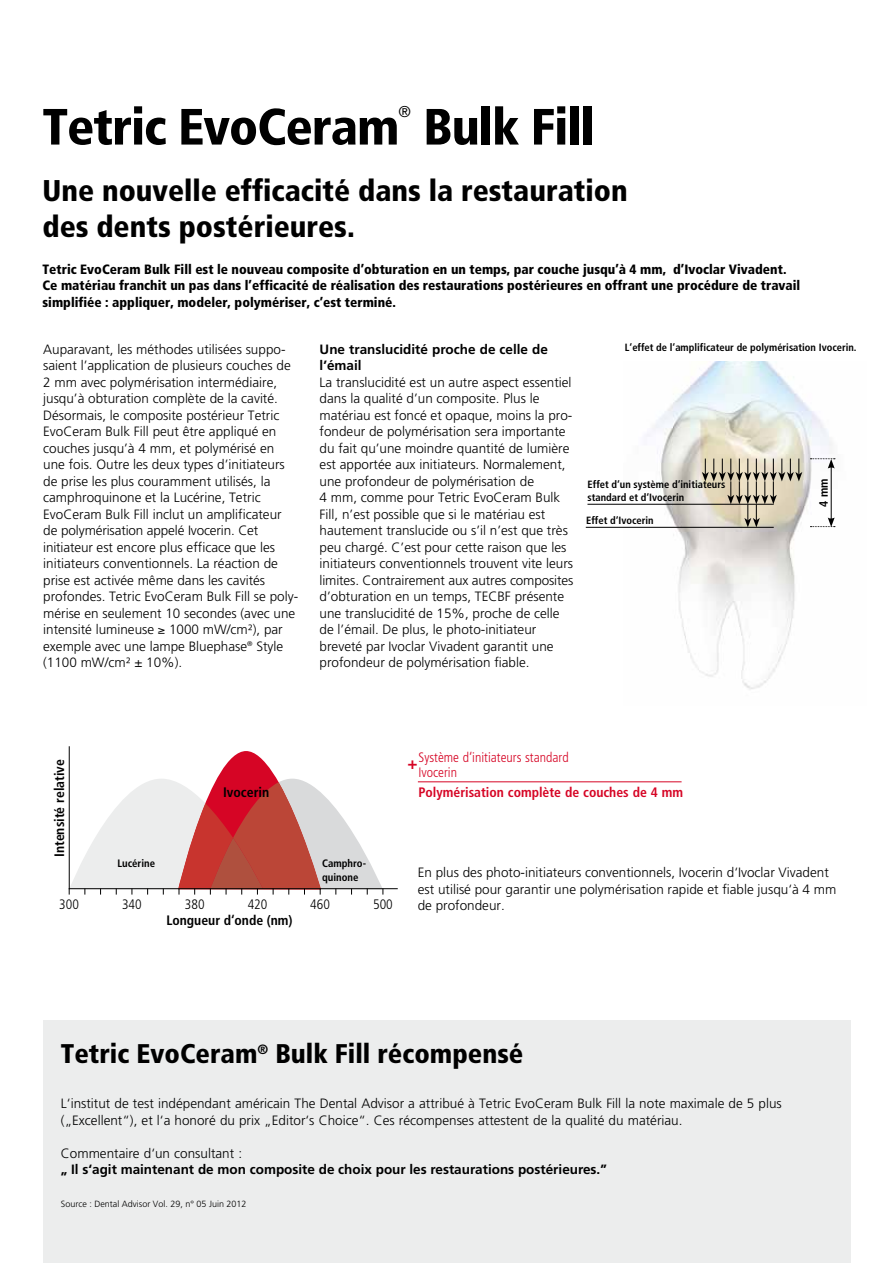
<style>
.page{position:relative;width:893px;height:1263px;background:#fff}
.page>*{position:absolute;margin:0;border:0;box-sizing:border-box;transform-origin:0 0}
.t1{font:900 condensed 51px "Frutiger";letter-spacing:-.02em;color:#000}
.t2{font:900 condensed 30px/36px "Frutiger";color:#000}
.t3{font:900 condensed 27px "Frutiger";color:#000}
.t4{font:700 16.95px "Frutiger";color:#d60525}
.t5{font:300 15.6px "Frutiger";color:#000}
.t6{font:700 condensed 13.8px "Frutiger";color:#000}
.t7{font:300 condensed 13.65px/15.3px "Frutiger";color:#d60525}
.t8{font:700 condensed 13.65px "Frutiger";color:#d60525}
.t9{font:700 condensed 13.65px "Frutiger";color:#000}
.t10{font:300 condensed 13.65px "Frutiger";color:#000}
.t11{font:300 13.5px/16.5px "Frutiger";color:#000}
.t12{font:900 condensed 13.5px/16.5px "Frutiger";color:#000}
.t13{font:700 13.5px/16.5px "Frutiger";color:#000}
.t14{font:700 condensed 12px "Frutiger";color:#000}
.t15{font:700 condensed 10.8px/13.8px "Frutiger";color:#000}
.t16{font:700 condensed 10.5px/12.6px "Frutiger";color:#000}
.t17{font:300 9px "Frutiger";color:#000}
</style>
<div class="page">
<div style="left:43px;top:1020px;width:807px;height:243px;background:#eceded"></div>
<img style="left:623px;top:361px;width:213px;height:329px">
<svg style="left:702px;top:459px;width:100px;height:68px;background:#c4bca7"></svg>
<hr style="left:587px;top:504px;width:187px;height:1px;background:#000">
<hr style="left:586px;top:527px;width:188px;height:1px;background:#000">
<hr style="left:831px;top:466px;width:1px;height:54px;background:#000">
<svg style="left:810px;top:458px;width:25px;height:10px"></svg>
<svg style="left:810px;top:517px;width:25px;height:10px"></svg>
<hr style="left:69px;top:888px;width:329px;height:1px;background:#000">
<hr style="left:69px;top:746px;width:1px;height:143px;background:#000">
<svg style="left:69px;top:751px;width:315px;height:143px"></svg>
<hr style="left:418px;top:781px;width:264px;height:1px;background:#d60525">
<h1 class="t1" style="left:43px;top:96px;width:359px">Tetric EvoCeram</h1>
<p class="t5" style="left:398px;top:103px;width:14px">®</p>
<h1 class="t1" style="left:423px;top:96px;width:173px">Bulk Fill</h1>
<h2 class="t2" style="left:43px;top:173px;width:587px">Une nouvelle efficacité dans la restauration des dents postérieures.</h2>
<p class="t12" style="left:43px;top:261px;width:759px">Tetric EvoCeram Bulk Fill est le nouveau composite d’obturation en un temps, par couche jusqu’à 4 mm, d’Ivoclar Vivadent.<br>Ce matériau franchit un pas dans l’efficacité de réalisation des restaurations postérieures en offrant une procédure de travail simplifiée : appliquer, modeler, polymériser, c’est terminé.</p>
<p class="t11" style="left:43px;top:341px;width:257px">Auparavant, les méthodes utilisées suppo&shy;saient l’application de plusieurs couches de 2 mm avec polymérisation intermédiaire, jusqu’à obturation complète de la cavité.<br>Désormais, le composite postérieur Tetric EvoCeram Bulk Fill peut être appliqué en couches jusqu’à 4 mm, et polymérisé en une fois. Outre les deux types d’initiateurs de prise les plus couramment utilisés, la camphroquinone et la Lucérine, Tetric EvoCeram Bulk Fill inclut un amplificateur de polymérisation appelé Ivocerin. Cet initiateur est encore plus efficace que les initiateurs conventionnels. La réaction de prise est activée même dans les cavités profondes. Tetric EvoCeram Bulk Fill se poly&shy;mérise en seulement 10 secondes (avec une intensité lumineuse ≥ 1000 mW/cm²), par exemple avec une lampe Bluephase<sup>®</sup> Style (1100 mW/cm² ± 10%).</p>
<p class="t13" style="left:320px;top:341px;width:230px">Une translucidité proche de celle de l’émail</p>
<p class="t16" style="left:625px;top:342px;width:233px">L‘effet de l‘amplificateur de polymérisation Ivocerin.</p>
<p class="t11" style="left:320px;top:374px;width:255px">La translucidité est un autre aspect essentiel dans la qualité d’un composite. Plus le matériau est foncé et opaque, moins la pro&shy;fondeur de polymérisation sera importante du fait qu’une moindre quantité de lumière est apportée aux initiateurs. Normalement, une profondeur de polymérisation de<br>4 mm, comme pour Tetric EvoCeram Bulk Fill, n’est possible que si le matériau est hautement translucide ou s’il n’est que très peu chargé. C’est pour cette raison que les initiateurs conventionnels trouvent vite leurs limites. Contrairement aux autres composites d’obturation en un temps, TECBF présente une translucidité de 15%, proche de celle de l’émail. De plus, le photo-initiateur breveté par Ivoclar Vivadent garantit une profondeur de polymérisation fiable.</p>
<p class="t14" style="left:816px;top:507px;width:30px;rotate:-90deg">4 mm</p>
<p class="t16" style="left:588px;top:478px;width:139px">Effet d‘un système d‘initiateurs standard et d‘Ivocerin</p>
<p class="t16" style="left:586px;top:514px;width:69px">Effet d‘Ivocerin</p>
<p class="t9" style="left:51px;top:857px;width:99px;rotate:-90deg">Intensité relative</p>
<p class="t6" style="left:223px;top:783px;width:48px">Ivocerin</p>
<p class="t15" style="left:117px;top:856px;width:39px">Lucérine</p>
<p class="t15" style="left:322px;top:856px;width:45px">Camphro&shy;quinone</p>
<p class="t7" style="left:418px;top:750px;width:152px">Système d‘initiateurs standard<br>Ivocerin</p>
<p class="t8" style="left:418px;top:784px;width:266px">Polymérisation complète de couches de 4 mm</p>
<p class="t4" style="left:407px;top:753px;width:12px">+</p>
<p class="t11" style="left:418px;top:865px;width:420px">En plus des photo-initiateurs conventionnels, Ivocerin d‘Ivoclar Vivadent est utilisé pour garantir une polymérisation rapide et fiable jusqu‘à 4 mm</p>
<p class="t10" style="left:59px;top:897px;width:21px">300</p>
<p class="t10" style="left:122px;top:897px;width:21px">340</p>
<p class="t10" style="left:185px;top:897px;width:21px">380</p>
<p class="t10" style="left:248px;top:897px;width:21px">420</p>
<p class="t10" style="left:310px;top:897px;width:21px">460</p>
<p class="t10" style="left:373px;top:897px;width:21px">500</p>
<p class="t11" style="left:418px;top:898px;width:89px">de profondeur.</p>
<p class="t9" style="left:166px;top:912px;width:128px">Longueur d‘onde (nm)</p>
<h3 class="t3" style="left:61px;top:1037px;width:464px">Tetric EvoCeram<sup>®</sup> Bulk Fill récompensé</h3>
<p class="t11" style="left:61px;top:1095px;width:722px">L‘institut de test indépendant américain The Dental Advisor a attribué à Tetric EvoCeram Bulk Fill la note maximale de 5 plus („Excellent“), et l‘a honoré du prix „Editor‘s Choice“. Ces récompenses attestent de la qualité du matériau.</p>
<p class="t11" style="left:61px;top:1145px;width:183px">Commentaire d‘un consultant :</p>
<p class="t13" style="left:61px;top:1161px;width:547px">„ Il s‘agit maintenant de mon composite de choix pour les restaurations postérieures.”</p>
<p class="t17" style="left:61px;top:1199px;width:187px">Source : Dental Advisor Vol. 29, n° 05 Juin 2012</p>
</div>
